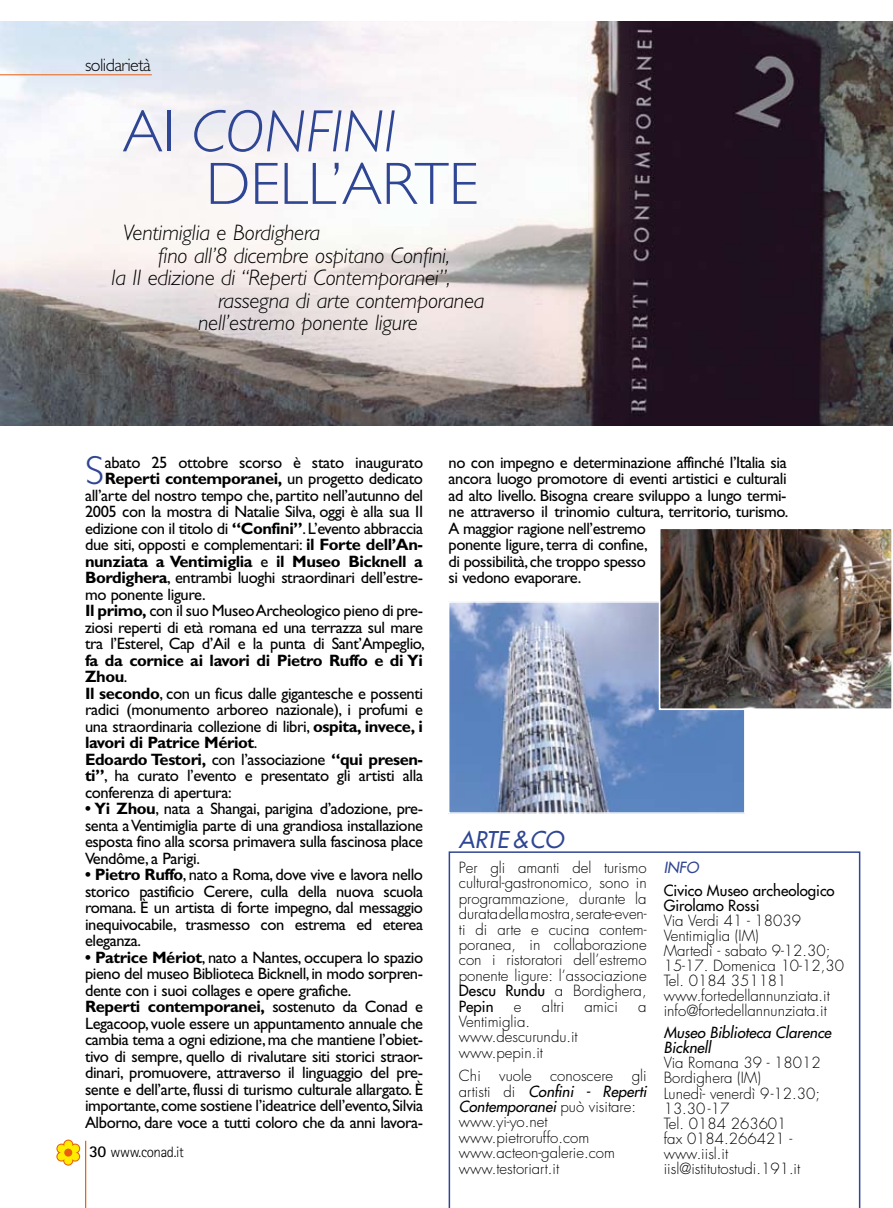
<style>
.page{position:relative;width:893px;height:1208px;background:#fff}
.page>*{position:absolute;margin:0;border:0;box-sizing:border-box;transform-origin:0 0}
.t1{font:300 60px/52.5px "Gill Sans";color:#2f4694}
.t2{font:300 40.65px "Gill Sans";color:#2f4694}
.t3{font:italic 300 22.5px "Gill Sans";letter-spacing:-.01em;color:#000}
.t4{font:italic 22.5px "Futura";color:#2f4694}
.t5{font:300 18px "Gill Sans";letter-spacing:-.03em;color:#000}
.t6{font:16.5px/16.5px "Gill Sans";letter-spacing:-.025em;color:#000}
.t7{font:700 16.5px "Gill Sans";letter-spacing:-.025em;color:#000}
.t8{font:300 15px/15.5px "Futura";color:#000}
.t9{font:15px/15px "Futura";color:#000}
.t10{font:italic 15px/15px "Futura";color:#000}
.t11{font:300 15px "Rotis Sans Serif";letter-spacing:-.025em;color:#000}
.t12{font:italic 15px "Futura";color:#2f4694}
.s1{font-style:italic}
.s2{font-weight:400}
.s3{font-weight:700}
.s4{font-weight:700;font-size:16.5px}
.s5{font-weight:400;font-style:italic}
</style>
<div class="page">
<svg style="left:56px;top:1139px;width:24px;height:26px"></svg>
<hr style="left:85px;top:1140px;width:1px;height:68px;background:#e95e0f">
<img style="left:0;top:21px;width:893px;height:404px">
<hr style="left:0;top:74px;width:152px;height:1px;background:#e95e0f">
<img style="left:451px;top:604px;width:292px;height:207px">
<div style="left:448px;top:601px;width:298px;height:213px;border:2px solid #fff"></div>
<img style="left:662px;top:530px;width:228px;height:177px">
<div style="left:659px;top:527px;width:234px;height:183px;border:2px solid #fff"></div>
<svg style="left:449px;top:851px;width:411px;height:357px"></svg>
<p class="t5" style="left:85px;top:55px;width:67px">solidarietà</p>
<h1 class="t1" style="left:206px;top:106px;width:274px;text-indent:-83px">AI <span class="s1">CONFINI<br></span>DELL’ARTE</h1>
<h3 class="t3" style="left:123px;top:220px;width:199px">Ventimiglia e Bordighera</h3>
<h3 class="t3" style="left:158px;top:242px;width:293px">fino all’8 dicembre ospitano Confini,</h3>
<h3 class="t3" style="left:112px;top:265px;width:340px">la II edizione di “Reperti Contemporanei”,</h3>
<h3 class="t3" style="left:218px;top:287px;width:268px">rassegna di arte contemporanea</h3>
<h3 class="t3" style="left:198px;top:310px;width:221px">nell’estremo ponente ligure</h3>
<h2 class="t2" style="left:85px;top:447px;width:21px">S</h2>
<p class="t6" style="left:105px;top:454px;width:320px">abato 25 ottobre scorso è stato inaugurato</p>
<p class="t7" style="left:105px;top:469px;width:320px">Reperti contemporanei, <span class="s2">un progetto dedicato</span></p>
<p class="t6" style="left:85px;top:487px;width:340px">all’arte del nostro tempo che, partito nell’autunno del</p>
<p class="t6" style="left:85px;top:503px;width:340px">2005 con la mostra di Natalie Silva, oggi è alla sua II</p>
<p class="t6" style="left:85px;top:520px;width:340px">edizione con il titolo di <span class="s3">“Confini”</span>. L’evento abbraccia</p>
<p class="t6" style="left:85px;top:536px;width:340px">due siti, opposti e complementari: <span class="s3">il Forte dell’An-</span></p>
<p class="t7" style="left:85px;top:551px;width:340px">nunziata a Ventimiglia <span class="s2">e</span> il Museo Bicknell a</p>
<p class="t6" style="left:85px;top:569px;width:340px"><span class="s3">Bordighera</span>, entrambi luoghi straordinari dell’estre-</p>
<p class="t6" style="left:85px;top:586px;width:122px">mo ponente ligure.</p>
<p class="t6" style="left:85px;top:602px;width:339px"><span class="s3">Il primo,</span> con il suo Museo Archeologico pieno di pre-</p>
<p class="t6" style="left:85px;top:619px;width:339px">ziosi reperti di età romana ed una terrazza sul mare</p>
<p class="t6" style="left:85px;top:635px;width:341px">tra l’Esterel, Cap d’Ail e la punta di Sant’Ampeglio,</p>
<p class="t6" style="left:85px;top:652px;width:340px"><span class="s3">fa da cornice ai lavori di Pietro Ruffo e di Yi Zhou</span>.<br><span class="s3">Il secondo</span>, con un ficus dalle gigantesche e possenti radici (monumento arboreo nazionale), i profumi e una straordinaria collezione di libri, <span class="s3">ospita, invece, i lavori di Patrice Mériot</span>.<br><span class="s3">Edoardo Testori,</span> con l’associazione <span class="s3">“qui presen&shy;ti”</span>, ha curato l’evento e presentato gli artisti alla conferenza di apertura:</p>
<p class="t6" style="left:85px;top:800px;width:340px;text-align:justify"><span class="s3">• Yi Zhou</span>, nata a Shangai, parigina d’adozione, pre&shy;senta a Ventimiglia parte di una grandiosa installazione esposta fino alla scorsa primavera sulla fascinosa place Vendôme, a Parigi.</p>
<p class="t6" style="left:85px;top:866px;width:340px;text-align:justify"><span class="s3">• Pietro Ruffo</span>, nato a Roma, dove vive e lavora nello storico pastificio Cerere, culla della nuova scuola romana. È un artista di forte impegno, dal messaggio inequivocabile, trasmesso con estrema ed eterea eleganza.</p>
<p class="t6" style="left:85px;top:949px;width:340px"><span class="s3">• Patrice Mériot</span>, nato a Nantes, occupera lo spazio pieno del museo Biblioteca Bicknell, in modo sorpren&shy;dente con i suoi collages e opere grafiche.<br><span class="s3">Reperti contemporanei,</span> sostenuto da Conad e Legacoop, vuole essere un appuntamento annuale che cambia tema a ogni edizione, ma che mantiene l’obiet&shy;tivo di sempre, quello di rivalutare siti storici straor&shy;dinari, promuovere, attraverso il linguaggio del pre&shy;sente e dell’arte, flussi di turismo culturale allargato. È importante, come sostiene l’ideatrice dell’evento, Silvia Alborno, dare voce a tutti coloro che da anni lavora-</p>
<p class="t11" style="left:89px;top:1143px;width:96px"><span class="s4">30</span> www.conad.it</p>
<p class="t6" style="left:449px;top:454px;width:341px">no con impegno e determinazione affinché l’Italia sia ancora luogo promotore di eventi artistici e culturali ad alto livello. Bisogna creare sviluppo a lungo termi&shy;ne attraverso il trinomio cultura, territorio, turismo.<br>A maggior ragione nell’estremo<br>ponente ligure, terra di confine,<br>di possibilità, che troppo spesso<br>si vedono evaporare.</p>
<h3 class="t4" style="left:459px;top:825px;width:100px">Arte&amp;Co</h3>
<p class="t8" style="left:459px;top:860px;width:189px;text-align:justify">Per gli amanti del turismo cultural-gastronomico, sono in programmazione, durante la durata della mostra, serate-even&shy;ti di arte e cucina contem&shy;poranea, in collaborazione con i ristoratori dell’estremo ponente ligure: l’associazione <span class="s2">Descu Rundu</span> a Bordighera, <span class="s2">Pepin</span></p>
<p class="t8" style="left:514px;top:998px;width:9px">e</p>
<p class="t8" style="left:542px;top:998px;width:24px">altri</p>
<p class="t8" style="left:584px;top:998px;width:35px">amici</p>
<p class="t8" style="left:638px;top:998px;width:10px">a</p>
<p class="t8" style="left:459px;top:1014px;width:120px">Ventimiglia. www.descurundu.it www.pepin.it</p>
<p class="t8" style="left:459px;top:1068px;width:189px">Chi vuole conoscere gli artisti di <span class="s5">Confini - Reperti<br>Contemporanei</span> può visitare: www.yi-yo.net www.pietroruffo.com www.acteon-galerie.com www.testoriart.it</p>
<p class="t12" style="left:664px;top:858px;width:36px">INFO</p>
<p class="t9" style="left:664px;top:882px;width:172px">Civico Museo archeologico<br>Girolamo Rossi</p>
<p class="t8" style="left:664px;top:913px;width:182px;line-height:15px">Via Verdi 41 - 18039<br>Ventimiglia (IM)<br>Martedì - sabato 9-12.30;<br>15-17. Domenica 10-12,30<br>Tel. 0184 351181 www.fortedellannunziata.it info@fortedellannunziata.it</p>
<p class="t10" style="left:664px;top:1025px;width:170px">Museo Biblioteca Clarence<br>Bicknell</p>
<p class="t8" style="left:664px;top:1055px;width:159px;line-height:15px">Via Romana 39 - 18012<br>Bordighera (IM)<br>Lunedì- venerdì 9-12.30;<br>13.30 -17<br>Tel. 0184 263601<br>fax 0184.266421 - www.iisl.it iisl@istitutostudi.191.it</p>
</div>
